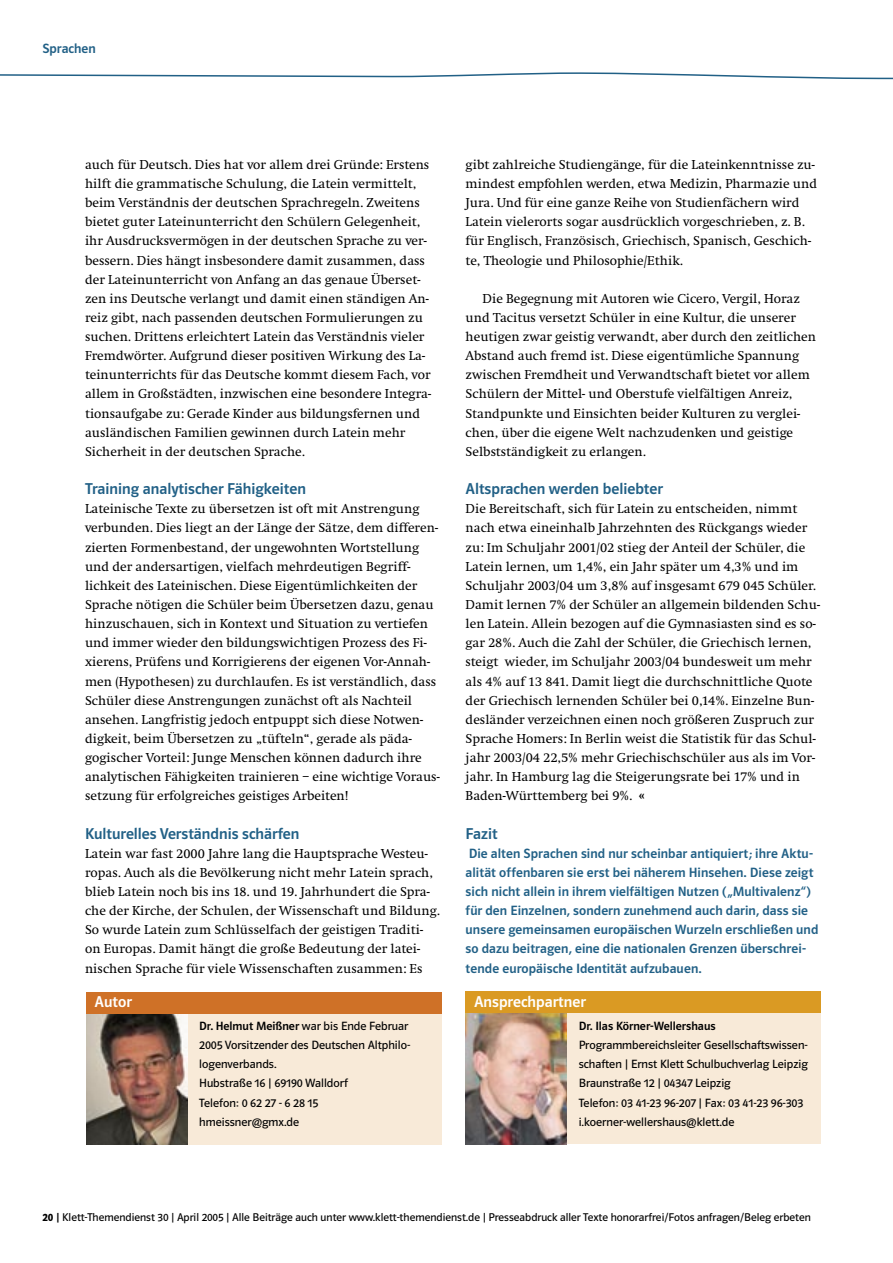
<style>
.page{position:relative;width:893px;height:1263px;background:#fff}
.page>*{position:absolute;margin:0;border:0;box-sizing:border-box;transform-origin:0 0}
.ktd_Zwhead{font:15.75px "Polo ST11 K Krftg";color:#216086}
.t1{font:15.75px "Polo ST11 K Krftg";color:#fff}
.ktd_Artikel_Schrift{font:13.5px/19.2px "Swift EF";color:#000}
.ktd_Artikel_Schrift-2{font:13.5px/19.2px "Polo ST11 K Krftg";letter-spacing:.01em;color:#216086}
.ktd_Rubrik{font:13.5px "Polo ST11 K Krftg";color:#216086}
.ktd_Kasten_Text{font:12px/19.2px "Polo ST11 K Buch";color:#000}
.ktd_Kasten_Text-2{font:12px "Polo ST11 K Krftg";color:#000}
.t2{font:11.25px "Polo ST11 K Buch";color:#000}
.s1{font-family:"Polo ST11 K Krftg"}
.s2{font-family:"Polo ST11 K Hfett"}
</style>
<div class="page">
<svg style="left:0;top:72px;width:893px;height:8px"></svg>
<div style="left:86px;top:999px;width:355px;height:145px;background:#f8ead8"></div>
<img style="left:86px;top:1013px;width:101px;height:131px">
<div style="left:86px;top:992px;width:355px;height:21px;background:#cf7127"></div>
<div style="left:466px;top:998px;width:355px;height:146px;background:#f8ead8"></div>
<img style="left:466px;top:1013px;width:101px;height:131px">
<div style="left:466px;top:992px;width:355px;height:21px;background:#da9a23"></div>
<p class="ktd_Rubrik" style="left:43px;top:41px;width:55px">Sprachen</p>
<p class="ktd_Artikel_Schrift" style="left:85px;top:155px;width:347px">auch für Deutsch. Dies hat vor allem drei Gründe: Erstens hilft die grammatische Schulung, die Latein vermittelt, beim Verständnis der deutschen Sprachregeln. Zweitens bietet guter Lateinunterricht den Schülern Gelegenheit, ihr Ausdrucksvermögen in der deutschen Sprache zu ver&shy;bessern. Dies hängt insbesondere damit zusammen, dass der Lateinunterricht von Anfang an das genaue Überset&shy;zen ins Deutsche verlangt und damit einen ständigen An&shy;reiz gibt, nach passenden deutschen Formulierungen zu suchen. Drittens erleichtert Latein das Verständnis vieler Fremdwörter. Aufgrund dieser positiven Wirkung des La&shy;teinunterrichts für das Deutsche kommt diesem Fach, vor allem in Großstädten, inzwischen eine besondere Integra&shy;tionsaufgabe zu: Gerade Kinder aus bildungsfernen und ausländischen Familien gewinnen durch Latein mehr Sicherheit in der deutschen Sprache.</p>
<p class="ktd_Zwhead" style="left:85px;top:480px;width:222px">Training analytischer Fähigkeiten</p>
<p class="ktd_Artikel_Schrift" style="left:85px;top:499px;width:356px">Lateinische Texte zu übersetzen ist oft mit Anstrengung verbunden. Dies liegt an der Länge der Sätze, dem differen&shy;zierten Formenbestand, der ungewohnten Wortstellung und der andersartigen, vielfach mehrdeutigen Begriff&shy;lichkeit des Lateinischen. Diese Eigentümlichkeiten der Sprache nötigen die Schüler beim Übersetzen dazu, genau hinzuschauen, sich in Kontext und Situation zu vertiefen und immer wieder den bildungswichtigen Prozess des Fi&shy;xierens, Prüfens und Korrigierens der eigenen Vor-Annah&shy;men (Hypothesen) zu durchlaufen. Es ist verständlich, dass Schüler diese Anstrengungen zunächst oft als Nachteil ansehen. Langfristig jedoch entpuppt sich diese Notwen&shy;digkeit, beim Übersetzen zu „tüfteln“, gerade als päda&shy;gogischer Vorteil: Junge Menschen können dadurch ihre analytischen Fähigkeiten trainieren – eine wichtige Voraus&shy;setzung für erfolgreiches geistiges Arbeiten!</p>
<p class="ktd_Zwhead" style="left:85px;top:825px;width:216px">Kulturelles Verständnis schärfen</p>
<p class="ktd_Artikel_Schrift" style="left:85px;top:844px;width:357px">Latein war fast 2000 Jahre lang die Hauptsprache Westeu&shy;ropas. Auch als die Bevölkerung nicht mehr Latein sprach, blieb Latein noch bis ins 18. und 19. Jahrhundert die Spra&shy;che der Kirche, der Schulen, der Wissenschaft und Bildung.<br>So wurde Latein zum Schlüsselfach der geistigen Traditi&shy;on Europas. Damit hängt die große Bedeutung der latei&shy;nischen Sprache für viele Wissenschaften zusammen: Es</p>
<p class="t1" style="left:95px;top:993px;width:39px">Autor</p>
<p class="ktd_Kasten_Text" style="left:199px;top:1016px;width:212px"><span class="s1">Dr. Helmut Meißner</span> war bis Ende Februar<br>2005 Vorsitzender des Deutschen Altphilo&shy;logenverbands.</p>
<p class="ktd_Kasten_Text" style="left:199px;top:1074px;width:150px">Hubstraße 16 | 69190 Walldorf</p>
<p class="ktd_Kasten_Text" style="left:199px;top:1093px;width:120px">Telefon: 0 62 27 - 6 28 15</p>
<p class="ktd_Kasten_Text" style="left:199px;top:1112px;width:102px">hmeissner@gmx.de</p>
<p class="ktd_Artikel_Schrift" style="left:466px;top:155px;width:353px">gibt zahlreiche Studiengänge, für die Lateinkenntnisse zu&shy;mindest empfohlen werden, etwa Medizin, Pharmazie und Jura. Und für eine ganze Reihe von Studienfächern wird Latein vielerorts sogar ausdrücklich vorgeschrieben, z. B. für Englisch, Französisch, Griechisch, Spanisch, Geschich&shy;te, Theologie und Philosophie/Ethik.</p>
<p class="ktd_Artikel_Schrift" style="left:466px;top:289px;width:352px;text-indent:17px">Die Begegnung mit Autoren wie Cicero, Vergil, Horaz und Tacitus versetzt Schüler in eine Kultur, die unserer heutigen zwar geistig verwandt, aber durch den zeitlichen Abstand auch fremd ist. Diese eigentümliche Spannung zwischen Fremdheit und Verwandtschaft bietet vor allem Schülern der Mittel- und Oberstufe vielfältigen Anreiz, Standpunkte und Einsichten beider Kulturen zu verglei&shy;chen, über die eigene Welt nachzudenken und geistige Selbstständigkeit zu erlangen.</p>
<p class="ktd_Zwhead" style="left:466px;top:480px;width:199px">Altsprachen werden beliebter</p>
<p class="ktd_Artikel_Schrift" style="left:466px;top:499px;width:356px">Die Bereitschaft, sich für Latein zu entscheiden, nimmt nach etwa eineinhalb Jahrzehnten des Rückgangs wieder zu: Im Schuljahr 2001/02 stieg der Anteil der Schüler, die Latein lernen, um 1,4%, ein Jahr später um 4,3% und im Schuljahr 2003/04 um 3,8% auf insgesamt 679 045 Schüler.<br>Damit lernen 7% der Schüler an allgemein bildenden Schu&shy;len Latein. Allein bezogen auf die Gymnasiasten sind es so&shy;gar 28%. Auch die Zahl der Schüler, die Griechisch lernen, steigt wieder, im Schuljahr 2003/04 bundesweit um mehr als 4% auf 13 841. Damit liegt die durchschnittliche Quote der Griechisch lernenden Schüler bei 0,14%. Einzelne Bun&shy;desländer verzeichnen einen noch größeren Zuspruch zur Sprache Homers: In Berlin weist die Statistik für das Schul&shy;jahr 2003/04 22,5% mehr Griechischschüler aus als im Vor&shy;jahr. In Hamburg lag die Steigerungsrate bei 17% und in Baden-Württemberg bei 9%. <span class="s1">«</span></p>
<p class="ktd_Zwhead" style="left:466px;top:825px;width:34px">Fazit</p>
<p class="ktd_Artikel_Schrift-2" style="left:466px;top:844px;width:354px">Die alten Sprachen sind nur scheinbar antiquiert; ihre Aktu&shy;alität offenbaren sie erst bei näherem Hinsehen. Diese zeigt sich nicht allein in ihrem vielfältigen Nutzen („Multivalenz“) für den Einzelnen, sondern zunehmend auch darin, dass sie unsere gemeinsamen europäischen Wurzeln erschließen und so dazu beitragen, eine die nationalen Grenzen überschrei&shy;tende europäische Identität aufzubauen.</p>
<p class="t1" style="left:474px;top:993px;width:113px">Ansprechpartner</p>
<p class="ktd_Kasten_Text-2" style="left:579px;top:1019px;width:138px">Dr. Ilas Körner-Wellershaus</p>
<p class="ktd_Kasten_Text" style="left:579px;top:1035px;width:231px">Programmbereichsleiter Gesellschaftswissen&shy;schaften | Ernst Klett Schulbuchverlag Leipzig</p>
<p class="ktd_Kasten_Text" style="left:579px;top:1074px;width:154px">Braunstraße 12 | 04347 Leipzig</p>
<p class="ktd_Kasten_Text" style="left:579px;top:1093px;width:226px">Telefon: 03 41-23 96-207 | Fax: 03 41-23 96-303</p>
<p class="ktd_Kasten_Text" style="left:579px;top:1112px;width:157px">i.koerner-wellershaus@klett.de</p>
<p class="t2" style="left:43px;top:1211px;width:770px"><span class="s2">20 |</span> Klett-Themendienst 30 | April 2005 | Alle Beiträge auch unter www.klett-themendienst.de | Presseabdruck aller Texte honorarfrei/Fotos anfragen/Beleg erbeten</p>
</div>
